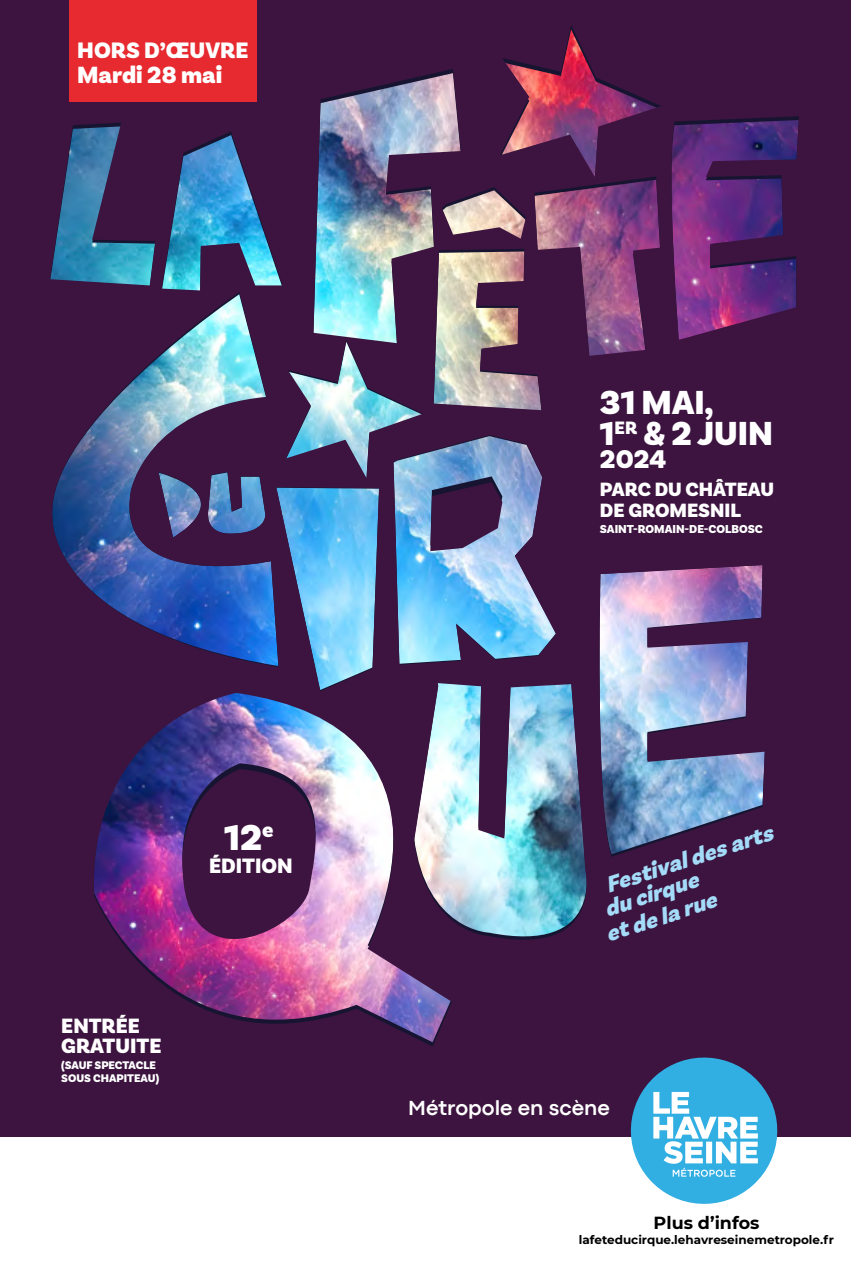
<style>
.page{position:relative;width:851px;height:1276px;background:#fff}
.page>*{position:absolute;margin:0;border:0;box-sizing:border-box;transform-origin:0 0}
.t1{font:900 37.8px "Basic Sans";color:#fff}
.t2{font:900 35.1px/30.9px "Basic Sans";color:#fff}
.t3{font:900 27px "Basic Sans";color:#fff}
.t4{font:900 24.6px "Basic Sans";color:#fff}
.t5{font:italic 900 23.7px/21.9px "Basic Sans";color:#a4dbf8}
.t6{font:900 23.4px "Basic Sans";color:#fff}
.t7{font:900 21.9px "Basic Sans";color:#fff}
.t8{font:700 21.6px "Codec Pro";color:#fff}
.t9{font:900 21.6px/20.4px "Basic Sans";color:#fff}
.t10{font:900 20.1px/21.6px "Basic Sans";color:#fff}
.t11{font:700 17.4px "Montserrat";color:#000}
.t12{font:700 12px "Montserrat";color:#000}
.t13{font:900 12px "Basic Sans";color:#fff}
.t14{font:900 11.7px/12.9px "Basic Sans";color:#fff}
</style>
<div class="page">
<img style="left:0;top:0;width:850px;height:1137px">
<svg style="left:430px;top:476px;width:72px;height:75px;background:#4d3b65"></svg>
<img style="left:171px;top:763px;width:164px;height:218px">
<svg style="left:622px;top:1049px;width:163px;height:155px"></svg>
<div style="left:69px;top:0;width:188px;height:102px;background:#e62a30"></div>
<h3 class="t6" style="left:77px;top:35px;width:173px">HORS D’ŒUVRE</h3>
<h3 class="t4" style="left:77px;top:60px;width:147px">Mardi 28 mai</h3>
<h1 class="t1" style="left:224px;top:814px;width:51px">12<sup>e</sup></h1>
<h3 class="t7" style="left:209px;top:852px;width:85px">ÉDITION</h3>
<h3 class="t9" style="left:61px;top:1016px;width:102px">ENTRÉE<br>GRATUITE</h3>
<p class="t14" style="left:61px;top:1059px;width:100px">(SAUF SPECTACLE<br>SOUS CHAPITEAU)</p>
<h2 class="t2" style="left:600px;top:388px;width:174px">31 MAI,<br>1<sup>ER</sup> &amp; 2 JUIN</h2>
<h3 class="t3" style="left:600px;top:442px;width:68px">2024</h3>
<h3 class="t10" style="left:600px;top:479px;width:176px">PARC DU CHÂTEAU<br>DE GROMESNIL</h3>
<p class="t13" style="left:600px;top:522px;width:164px">SAINT-ROMAIN-DE-COLBOSC</p>
<h3 class="t5" style="left:594px;top:878px;width:184px;text-indent:8px;rotate:-18deg">Festival des arts du cirque</h3>
<h3 class="t5" style="left:602px;top:924px;width:117px;rotate:-18deg">et de la rue</h3>
<h3 class="t8" style="left:408px;top:1095px;width:203px">Métropole en scène</h3>
<h3 class="t11" style="left:653px;top:1210px;width:107px">Plus d’infos</h3>
<p class="t12" style="left:579px;top:1230px;width:256px">lafeteducirque.lehavreseinemetropole.fr</p>
</div>
